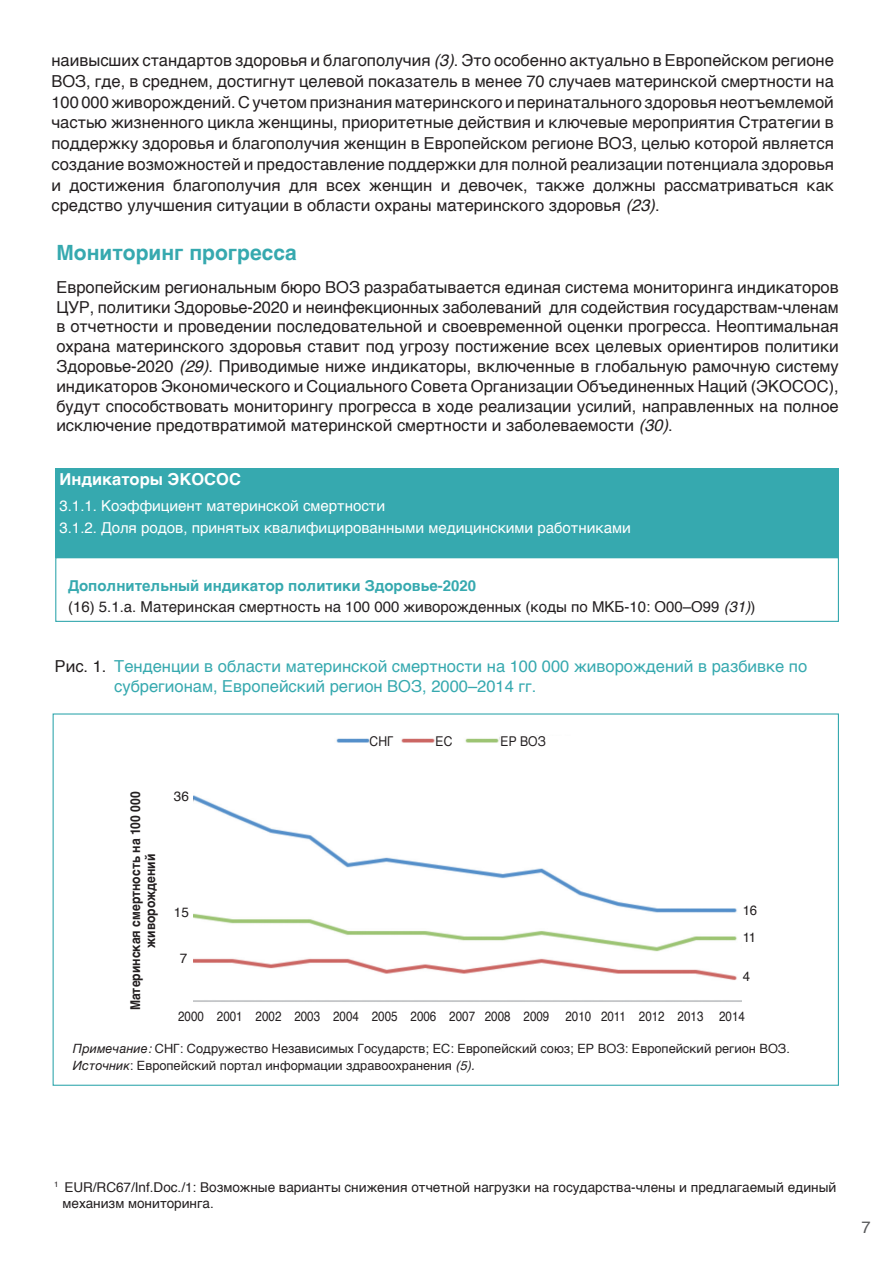
<style>
.page{position:relative;width:893px;height:1263px;background:#fff}
.page>*{position:absolute;margin:0;border:0;box-sizing:border-box;transform-origin:0 0}
.sottotitoli{font:700 21px "Helvetica";color:#36a9af}
.TESTO_NORMALE{font:16.5px/20.7px "Helvetica";color:#231f20;text-align:justify}
.sottotitoli_2{font:16.5px/19.8px "Helvetica";color:#36a9af}
.TESTO_NORMALE-2{font:700 16.5px "Helvetica";color:#fff}
.t1{font:16.5px "Helvetica";color:#57585a}
.TESTO_NORMALE-3{font:15px "Helvetica";color:#fff}
.TESTO_NORMALE-4{font:15px "Helvetica";color:#231f20}
.TESTO_NORMALE-5{font:700 15px "Helvetica";color:#36a9af}
.TESTO_NORMALE-6{font:13.5px/16.2px "Helvetica";color:#231f20}
.TESTO_NORMALE-7{font:13.5px "Helvetica";color:#231f20;scale:.86 1}
.TESTO_NORMALE-8{font:700 13.5px/15px "Helvetica";color:#231f20;text-align:center;scale:.9 1}
.TESTO_NORMALE-9{font:13.5px "Helvetica";color:#231f20;scale:.9 1}
.TESTO_NORMALE-10{font:12.75px "Helvetica";color:#231f20}
.s1{font-style:italic}
.s2{color:#231f20}
</style>
<div class="page">
<div style="left:55px;top:468px;width:784px;height:89px;background:#36a9af"></div>
<div style="left:55px;top:557px;width:784px;height:65px;border:1px solid #36a9af"></div>
<img style="left:193px;top:737px;width:549px;height:265px">
<div style="left:501px;top:735px;width:99px;height:26px;background:#fff"></div>
<div style="left:436px;top:735px;width:24px;height:26px;background:#fff"></div>
<div style="left:370px;top:735px;width:24px;height:26px;background:#fff"></div>
<p class="TESTO_NORMALE" style="left:51px;top:51px;width:784px">наивысших стандартов здоровья и благополучия <span class="s1">(3)</span>. Это особенно актуально в Европейском регионе ВОЗ, где, в среднем, достигнут целевой показатель в менее 70 случаев материнской смертности на 100 000 живорождений. С учетом признания материнского и перинатального здоровья неотъемлемой частью жизненного цикла женщины, приоритетные действия и ключевые мероприятия Стратегии в поддержку здоровья и благополучия женщин в Европейском регионе ВОЗ, целью которой является создание возможностей и предоставление поддержки для полной реализации потенциала здоровья и достижения благополучия для всех женщин и девочек, также должны рассматриваться как средство улучшения ситуации в области охраны материнского здоровья <span class="s1">(23)</span>.</p>
<p class="sottotitoli" style="left:56px;top:236px;width:242px">Мониторинг прогресса</p>
<p class="TESTO_NORMALE" style="left:56px;top:278px;width:784px;line-height:19.8px">Европейским региональным бюро ВОЗ разрабатывается единая система мониторинга индикаторов ЦУР, политики Здоровье-2020 и неинфекционных заболеваний для содействия государствам-членам в отчетности и проведении последовательной и своевременной оценки прогресса. Неоптимальная охрана материнского здоровья ставит под угрозу постижение всех целевых ориентиров политики Здоровье-2020 <span class="s1">(29)</span>. Приводимые ниже индикаторы, включенные в глобальную рамочную систему индикаторов Экономического и Социального Совета Организации Объединенных Наций (ЭКОСОС), будут способствовать мониторингу прогресса в ходе реализации усилий, направленных на полное исключение предотвратимой материнской смертности и заболеваемости <span class="s1">(30)</span>.</p>
<p class="TESTO_NORMALE-2" style="left:59px;top:465px;width:183px">Индикаторы ЭКОСОС</p>
<p class="TESTO_NORMALE-3" style="left:59px;top:494px;width:327px">3.1.1. Коэффициент материнской смертности</p>
<p class="TESTO_NORMALE-3" style="left:59px;top:516px;width:573px">3.1.2. Доля родов, принятых квалифицированными медицинскими работниками</p>
<p class="TESTO_NORMALE-5" style="left:68px;top:574px;width:410px">Дополнительный индикатор политики Здоровье-2020</p>
<p class="TESTO_NORMALE-4" style="left:68px;top:595px;width:689px">(16) 5.1.a. Материнская смертность на 100 000 живорожденных (коды по МКБ-10: O00–O99 <span class="s1">(31)</span>)</p>
<p class="sottotitoli_2" style="left:114px;top:657px;width:694px;text-indent:-60px"><span class="s2">Рис. 1.</span> Тенденции в области материнской смертности на 100 000 живорождений в разбивке по субрегионам, Европейский регион ВОЗ, 2000–2014 гг.</p>
<p class="TESTO_NORMALE-8" style="left:128px;top:1010px;width:245px;rotate:-90deg">Материнская смертность на 100 000 живорождений</p>
<p class="TESTO_NORMALE-6" style="left:174px;top:789px;width:17px">36</p>
<p class="TESTO_NORMALE-6" style="left:174px;top:904px;width:17px">15</p>
<p class="TESTO_NORMALE-6" style="left:180px;top:951px;width:9px">7</p>
<p class="TESTO_NORMALE-9" style="left:370px;top:730px;width:28px">СНГ</p>
<p class="TESTO_NORMALE-9" style="left:436px;top:730px;width:20px">ЕС</p>
<p class="TESTO_NORMALE-9" style="left:501px;top:730px;width:52px">ЕР ВОЗ</p>
<p class="TESTO_NORMALE-6" style="left:743px;top:902px;width:16px">16</p>
<p class="TESTO_NORMALE-6" style="left:743px;top:929px;width:15px">11</p>
<p class="TESTO_NORMALE-6" style="left:743px;top:968px;width:9px">4</p>
<p class="TESTO_NORMALE-7" style="left:178px;top:1006px;width:661px">2000 2001 2002 2003 2004 2005 2006 2007 2008 2009 2010 2011 2012 2013 2014</p>
<p class="TESTO_NORMALE-10" style="left:73px;top:1039px;width:718px"><span class="s1">Примечание:</span> СНГ: Содружество Независимых Государств; ЕС: Европейский союз; ЕР ВОЗ: Европейский регион ВОЗ.</p>
<p class="TESTO_NORMALE-10" style="left:73px;top:1056px;width:403px"><span class="s1">Источник</span>: Европейский портал информации здравоохранения <span class="s1">(5).</span></p>
<p class="TESTO_NORMALE-6" style="left:63px;top:1179px;width:775px;text-indent:-9px"><sup>1</sup> EUR/RC67/Inf.Doc./1: Возможные варианты снижения отчетной нагрузки на государства-члены и предлагаемый единый механизм мониторинга.</p>
<p class="t1" style="left:861px;top:1214px;width:11px">7</p>
</div>
